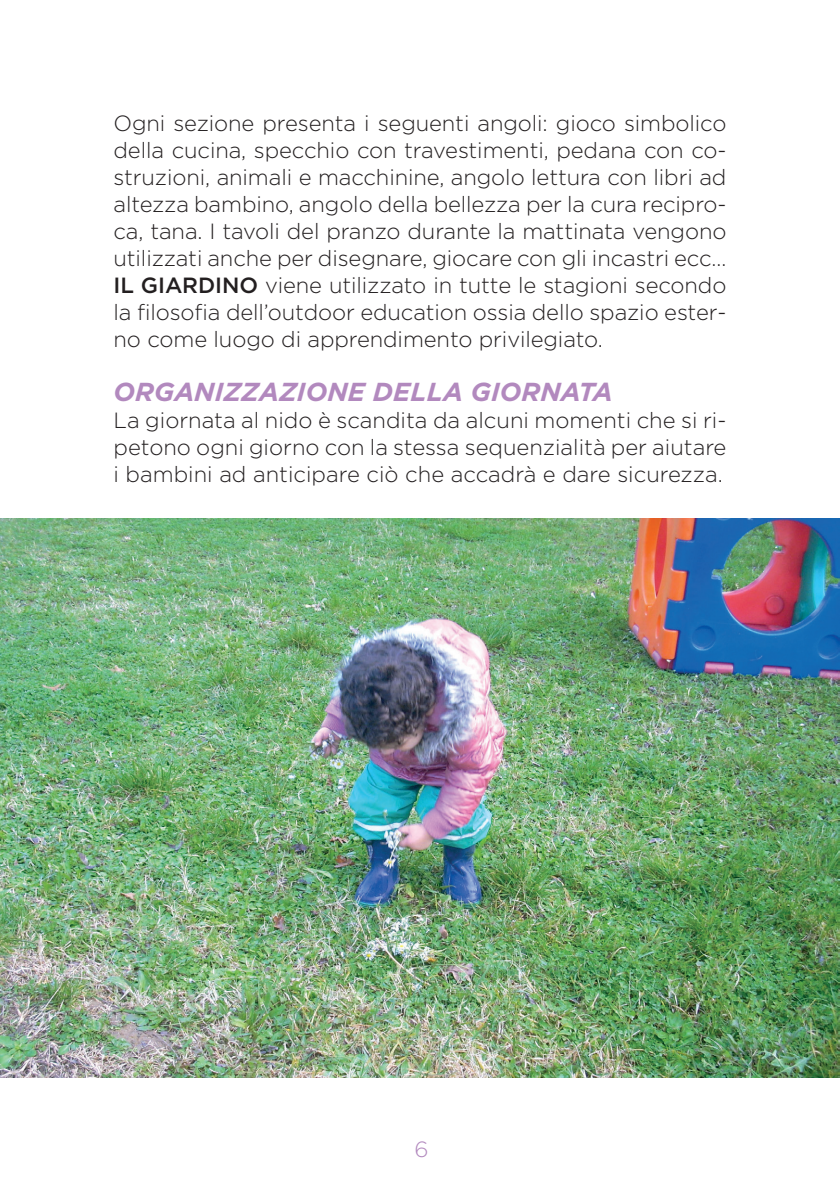
<style>
.page{position:relative;width:840px;height:1191px;background:#fff}
.page>*{position:absolute;margin:0;border:0;box-sizing:border-box;transform-origin:0 0}
.titoli{font:italic 700 26px "Gotham";color:#b289be}
.t1{font:300 22px/27px "Gotham";letter-spacing:-.005em;color:#231f20;text-align:justify}
.t2{font:300 22px "Gotham";color:#b289be}
.s1{font-weight:500}
</style>
<div class="page">
<img style="left:0;top:519px;width:839px;height:558px">
<p class="t1" style="left:113px;top:109px;width:614px">Ogni sezione presenta i seguenti angoli: gioco simbolico della cucina, specchio con travestimenti, pedana con co&shy;struzioni, animali e macchinine, angolo lettura con libri ad altezza bambino, angolo della bellezza per la cura recipro&shy;ca, tana. I tavoli del pranzo durante la mattinata vengono utilizzati anche per disegnare, giocare con gli incastri ecc… <span class="s1">IL GIARDINO</span> viene utilizzato in tutte le stagioni secondo la filosofia dell’outdoor education ossia dello spazio ester&shy;no come luogo di apprendimento privilegiato.</p>
<p class="titoli" style="left:113px;top:377px;width:500px">ORGANIZZAZIONE DELLA GIORNATA</p>
<p class="t1" style="left:113px;top:406px;width:614px">La giornata al nido è scandita da alcuni momenti che si ri&shy;petono ogni giorno con la stessa sequenzialità per aiutare i bambini ad anticipare ciò che accadrà e dare sicurezza.</p>
<p class="t2" style="left:414px;top:1135px;width:16px">6</p>
</div>
